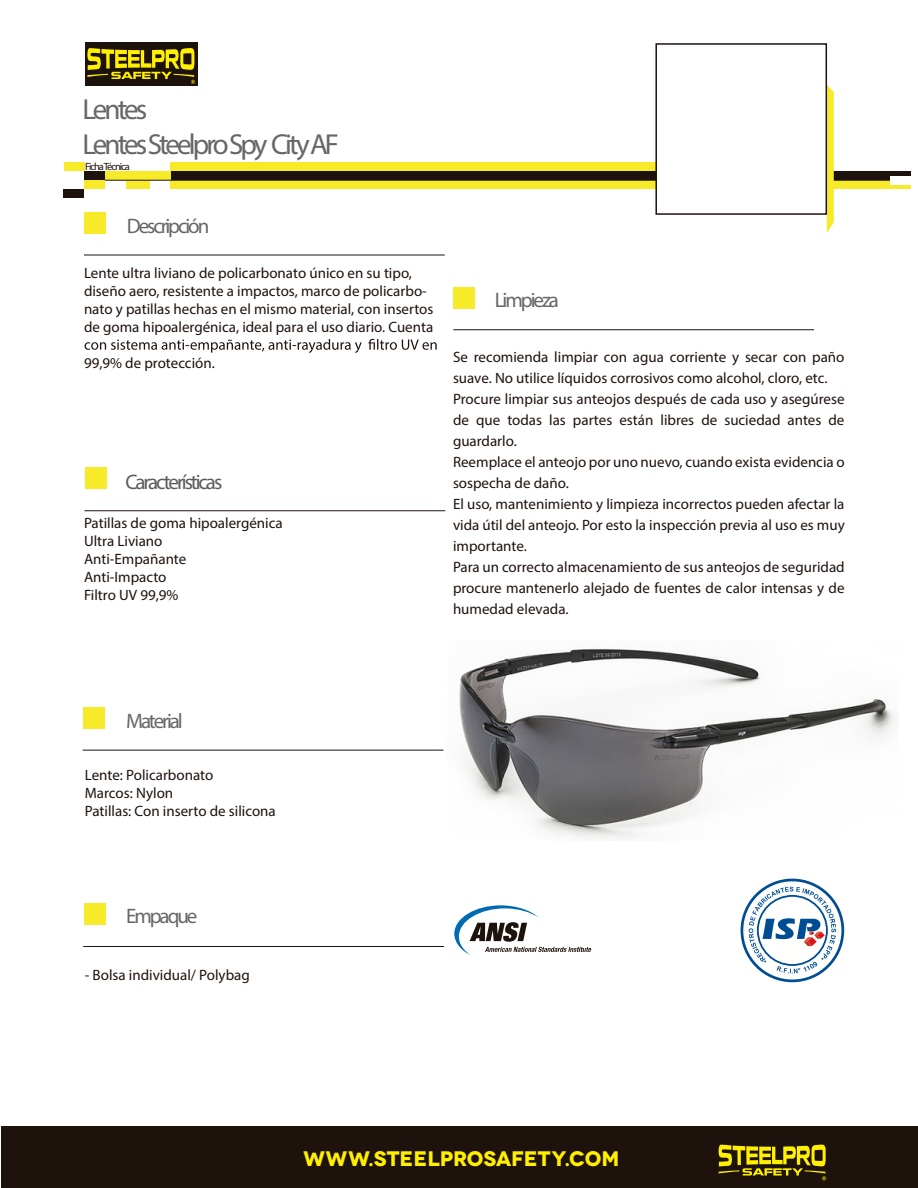
<style>
.page{position:relative;width:918px;height:1188px;background:#fff}
.page>*{position:absolute;margin:0;border:0;box-sizing:border-box;transform-origin:0 0}
.t1{font:28.95px/34.8px "Myriad Pro";letter-spacing:-.1em;color:#67676b}
.t2{font:21px "Myriad Pro";letter-spacing:-.1em;color:#67676b}
.t3{font:700 21px "Novecentowide";color:#ffef00}
.t4{font:21px "Myriad Pro";letter-spacing:-.1em;color:#5d5c5c}
.t5{font:15px/21px "Myriad Pro";color:#1e120d}
.t6{font:10.5px "Myriad Pro";letter-spacing:-.1em;color:#1e120d}
</style>
<div class="page">
<div style="left:84px;top:171px;width:827px;height:18px;background:#f7ea28"></div>
<div style="left:64px;top:162px;width:20px;height:9px;background:#f7ea28"></div>
<div style="left:84px;top:171px;width:21px;height:9px;background:#1e120d"></div>
<div style="left:64px;top:189px;width:20px;height:9px;background:#1e120d"></div>
<div style="left:105px;top:180px;width:21px;height:9px;background:#fff"></div>
<div style="left:150px;top:180px;width:21px;height:9px;background:#fff"></div>
<div style="left:171px;top:162px;width:593px;height:27px;background:#f7ea28"></div>
<div style="left:171px;top:171px;width:740px;height:9px;background:#1e120d"></div>
<hr style="left:105px;top:180px;width:795px;height:1px;background:#1e120d">
<div style="left:890px;top:176px;width:21px;height:9px;background:#fff"></div>
<svg style="left:827px;top:85px;width:7px;height:148px"></svg>
<hr style="left:85px;top:510px;width:360px;height:1px;background:#1e120d">
<div style="left:85px;top:468px;width:21px;height:21px;background:#f7ea28"></div>
<hr style="left:83px;top:750px;width:360px;height:1px;background:#1e120d">
<div style="left:83px;top:707px;width:22px;height:22px;background:#f7ea28"></div>
<hr style="left:83px;top:946px;width:361px;height:1px;background:#1e120d">
<div style="left:84px;top:904px;width:21px;height:21px;background:#f7ea28"></div>
<div style="left:655px;top:43px;width:172px;height:172px;background:#fff;border:2px solid #1e120d"></div>
<hr style="left:84px;top:255px;width:361px;height:1px;background:#1e120d">
<div style="left:85px;top:212px;width:21px;height:21px;background:#f7ea28"></div>
<hr style="left:453px;top:329px;width:361px;height:1px;background:#1e120d">
<div style="left:454px;top:287px;width:21px;height:21px;background:#f7ea28"></div>
<div style="left:85px;top:43px;width:112px;height:43px;background:#1e120d"></div>
<svg style="left:87px;top:48px;width:108px;height:36px"></svg>
<div style="left:1px;top:1127px;width:917px;height:61px;background:#1e120d"></div>
<svg style="left:718px;top:1145px;width:108px;height:35px"></svg>
<svg style="left:85px;top:339px;width:352px;height:14px"></svg>
<svg style="left:454px;top:905px;width:137px;height:51px"></svg>
<svg style="left:741px;top:879px;width:103px;height:103px"></svg>
<img style="left:459px;top:648px;width:437px;height:191px">
<h1 class="t1" style="left:83px;top:92px;width:258px">Lentes<br>LentesSteelproSpy City AF</h1>
<p class="t6" style="left:85px;top:160px;width:46px">FichaTécnica</p>
<h2 class="t2" style="left:127px;top:213px;width:84px">Descripción</h2>
<p class="t5" style="left:84px;top:263px;width:351px;line-height:18px">Lente ultra liviano de policarbonato único en su tipo, diseño aero, resistente a impactos, marco de policarbo&shy;nato y patillas hechas en el mismo material, con insertos de goma hipoalergénica, ideal para el uso diario. Cuenta</p>
<p class="t5" style="left:84px;top:352px;width:132px">99,9% de protección.</p>
<h2 class="t4" style="left:126px;top:469px;width:98px">Características</h2>
<p class="t5" style="left:84px;top:514px;width:200px;line-height:18px">Patillas de goma hipoalergénica<br>Ultra Liviano<br>Anti-Empañante<br>Anti-Impacto<br>Filtro UV 99,9%</p>
<h2 class="t2" style="left:495px;top:287px;width:66px">Limpieza</h2>
<p class="t5" style="left:453px;top:346px;width:393px">Se recomienda limpiar con agua corriente y secar con paño suave. No utilice líquidos corrosivos como alcohol, cloro, etc.<br>Procure limpiar sus anteojos después de cada uso y asegúrese de que todas las partes están libres de suciedad antes de guardarlo.<br>Reemplace el anteojo por uno nuevo, cuando exista evidencia o sospecha de daño.<br>El uso, mantenimiento y limpieza incorrectos pueden afectar la vida útil del anteojo. Por esto la inspección previa al uso es muy importante.<br>Para un correcto almacenamiento de sus anteojos de seguridad procure mantenerlo alejado de fuentes de calor intensas y de humedad elevada.</p>
<h2 class="t2" style="left:126px;top:708px;width:58px">Material</h2>
<p class="t5" style="left:85px;top:766px;width:193px;line-height:18px">Lente: Policarbonato<br>Marcos: Nylon<br>Patillas: Con inserto de silicona</p>
<h2 class="t2" style="left:126px;top:903px;width:73px">Empaque</h2>
<p class="t5" style="left:85px;top:964px;width:167px">- Bolsa individual/ Polybag</p>
<h2 class="t3" style="left:303px;top:1146px;width:318px">WWW.STEELPROSAFETY.COM</h2>
</div>
